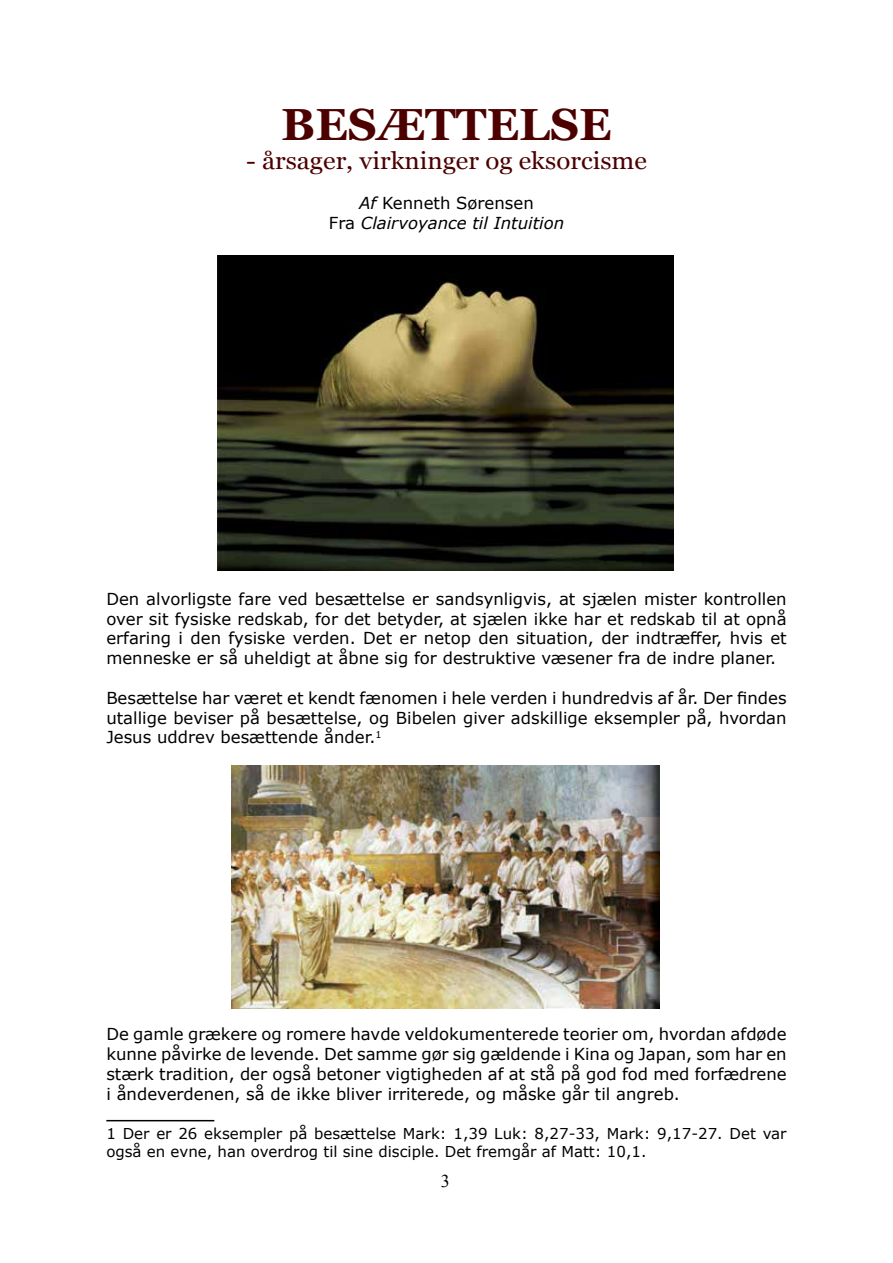
<style>
.page{position:relative;width:893px;height:1263px;background:#fff}
.page>*{position:absolute;margin:0;border:0;box-sizing:border-box;transform-origin:0 0}
.t1{font:700 45px "Georgia";color:#4c0000}
.t2{font:24px "Georgia";color:#4c0000;scale:1.08 1}
.t3{font:18px "Times New Roman";color:#000}
.t4{font:16.5px/19.8px "Verdana";color:#000;text-align:justify}
.t5{font:italic 16.5px/19.8px "Verdana";color:#000;text-align:center}
.t6{font:15px/18px "Verdana";color:#000}
.s1{font-style:normal}
</style>
<div class="page">
<hr style="left:106px;top:1120px;width:108px;height:1px;background:#000">
<img style="left:218px;top:255px;width:455px;height:316px">
<img style="left:231px;top:765px;width:429px;height:243px">
<h1 class="t1" style="left:281px;top:96px;width:332px">BESÆTTELSE</h1>
<h2 class="t2" style="left:246px;top:146px;width:373px">- årsager, virkninger og eksorcisme</h2>
<p class="t5" style="left:329px;top:193px;width:237px">Af <span class="s1">Kenneth Sørensen<br>Fra</span> Clairvoyance til Intuition</p>
<p class="t4" style="left:106px;top:589px;width:682px">Den alvorligste fare ved besættelse er sandsynligvis, at sjælen mister kontrollen over sit fysiske redskab, for det betyder, at sjælen ikke har et redskab til at opnå erfaring i den fysiske verden. Det er netop den situation, der indtræffer, hvis et menneske er så uheldigt at åbne sig for destruktive væsener fra de indre planer.</p>
<p class="t4" style="left:106px;top:688px;width:682px">Besættelse har været et kendt fænomen i hele verden i hundredvis af år. Der findes utallige beviser på besættelse, og Bibelen giver adskillige eksempler på, hvordan Jesus uddrev besættende ånder.<sup>1</sup></p>
<p class="t4" style="left:106px;top:1024px;width:682px">De gamle grækere og romere havde veldokumenterede teorier om, hvordan afdøde kunne påvirke de levende. Det samme gør sig gældende i Kina og Japan, som har en stærk tradition, der også betoner vigtigheden af at stå på god fod med forfædrene i åndeverdenen, så de ikke bliver irriterede, og måske går til angreb.</p>
<p class="t6" style="left:106px;top:1124px;width:682px">1 Der er 26 eksempler på besættelse Mark: 1,39 Luk: 8,27-33, Mark: 9,17-27. Det var også en evne, han overdrog til sine disciple. Det fremgår af Matt: 10,1.</p>
<p class="t3" style="left:441px;top:1169px;width:10px">3</p>
</div>
